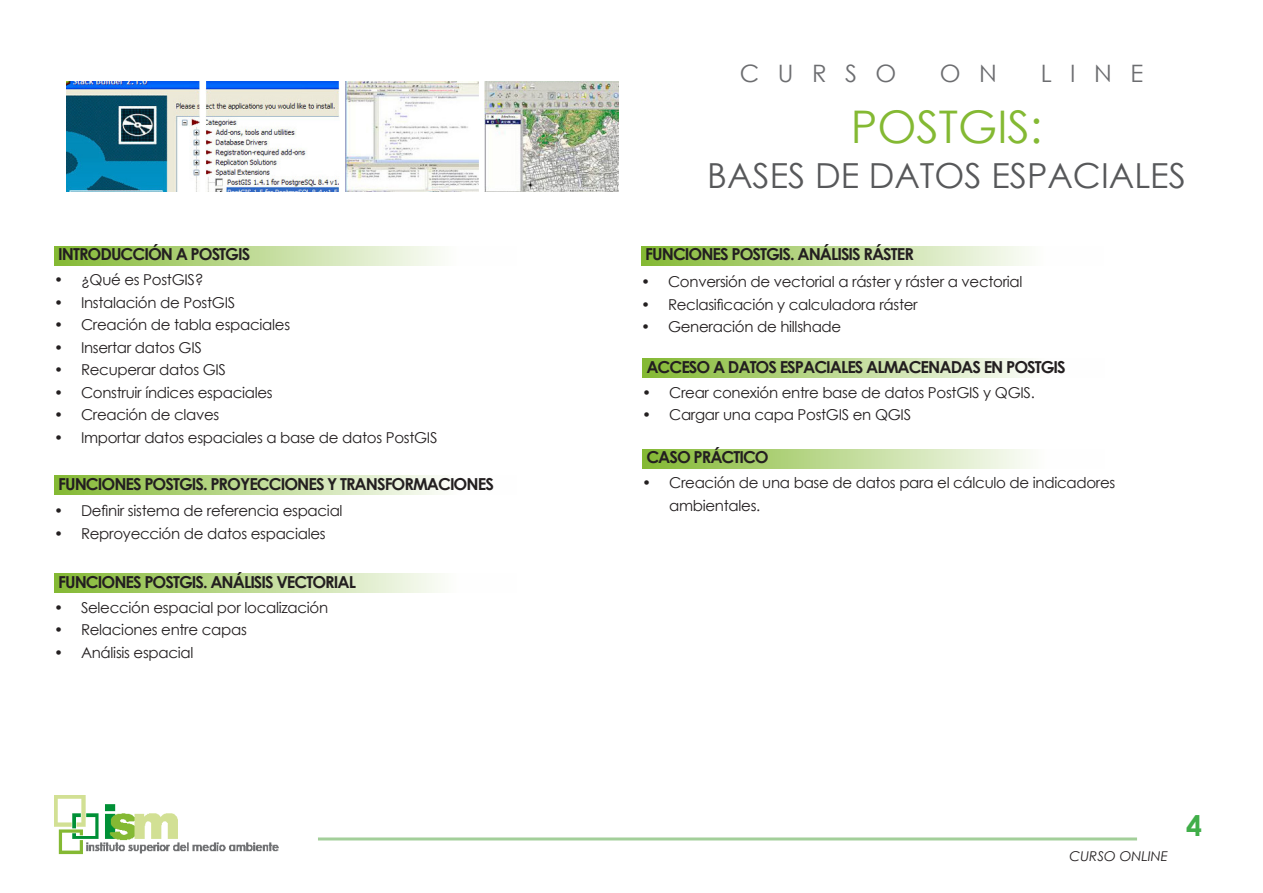
<style>
.page{position:relative;width:1263px;height:893px;background:#fff}
.page>*{position:absolute;margin:0;border:0;box-sizing:border-box;transform-origin:0 0}
.t1{font:45px "Century Gothic";color:#84b933}
.t2{font:34.5px "Century Gothic";color:#57585a}
.t3{font:700 28.5px "Century Gothic";color:#40ae49}
.t4{font:24px "Century Gothic";letter-spacing:.77em;color:#6c6d70}
.t5{font:700 16.5px "Century Gothic";letter-spacing:-.06em;color:#231f20}
.t6{font:15px/22.5px "Century Gothic";letter-spacing:-.02em;color:#231f20}
.t7{font:italic 13.5px "Century Gothic";color:#231f20}
</style>
<div class="page">
<img style="left:54px;top:795px;width:225px;height:60px">
<hr style="left:318px;top:837px;width:819px;height:3px;background:#a3cf9a">
<img style="left:67px;top:82px;width:551px;height:109px">
<div style="left:54px;top:246px;width:463px;height:20px;background:linear-gradient(to right,#86ba36,#fff)"></div>
<div style="left:54px;top:475px;width:463px;height:20px;background:linear-gradient(to right,#86ba36,#fff)"></div>
<div style="left:54px;top:573px;width:463px;height:20px;background:linear-gradient(to right,#86ba36,#fff)"></div>
<div style="left:641px;top:246px;width:463px;height:20px;background:linear-gradient(to right,#85ba36,#fff)"></div>
<div style="left:642px;top:358px;width:463px;height:20px;background:linear-gradient(to right,#85ba36,#fff)"></div>
<div style="left:642px;top:449px;width:463px;height:20px;background:linear-gradient(to right,#85ba36,#fff)"></div>
<p class="t5" style="left:58px;top:242px;width:194px">INTRODUCCIÓN A POSTGIS</p>
<p class="t6" style="left:54px;top:268px;width:151px">• ¿Qué es PostGIS?</p>
<p class="t6" style="left:54px;top:291px;width:183px">• Instalación de PostGIS</p>
<p class="t6" style="left:54px;top:313px;width:238px">• Creación de tabla espaciales</p>
<p class="t6" style="left:54px;top:336px;width:149px">• Insertar datos GIS</p>
<p class="t6" style="left:54px;top:358px;width:174px">• Recuperar datos GIS</p>
<p class="t6" style="left:54px;top:381px;width:220px">• Construir índices espaciales</p>
<p class="t6" style="left:54px;top:403px;width:167px">• Creación de claves</p>
<p class="t6" style="left:54px;top:426px;width:385px">• Importar datos espaciales a base de datos PostGIS</p>
<p class="t5" style="left:58px;top:471px;width:437px">FUNCIONES POSTGIS. PROYECCIONES Y TRANSFORMACIONES</p>
<p class="t6" style="left:54px;top:499px;width:290px">• Definir sistema de referencia espacial</p>
<p class="t6" style="left:54px;top:522px;width:273px">• Reproyección de datos espaciales</p>
<p class="t5" style="left:58px;top:569px;width:299px">FUNCIONES POSTGIS. ANÁLISIS VECTORIAL</p>
<p class="t6" style="left:54px;top:596px;width:276px">• Selección espacial por localización</p>
<p class="t6" style="left:54px;top:619px;width:194px">• Relaciones entre capas</p>
<p class="t6" style="left:54px;top:641px;width:141px">• Análisis espacial</p>
<h3 class="t4" style="left:740px;top:56px;width:158px">CURSO</h3>
<h3 class="t4" style="left:940px;top:56px;width:59px">O N</h3>
<h3 class="t4" style="left:1041px;top:56px;width:104px">LINE</h3>
<h1 class="t1" style="left:851px;top:96px;width:193px">POSTGIS:</h1>
<h2 class="t2" style="left:707px;top:152px;width:480px">BASES DE DATOS ESPACIALES</h2>
<p class="t5" style="left:645px;top:242px;width:270px">FUNCIONES POSTGIS. ANÁLISIS RÁSTER</p>
<p class="t6" style="left:641px;top:270px;width:383px">• Conversión de vectorial a ráster y ráster a vectorial</p>
<p class="t6" style="left:641px;top:293px;width:278px">• Reclasificación y calculadora ráster</p>
<p class="t6" style="left:641px;top:315px;width:202px">• Generación de hillshade</p>
<p class="t5" style="left:646px;top:354px;width:421px">ACCESO A DATOS ESPACIALES ALMACENADAS EN POSTGIS</p>
<p class="t6" style="left:642px;top:381px;width:394px">• Crear conexión entre base de datos PostGIS y QGIS.</p>
<p class="t6" style="left:642px;top:403px;width:270px">• Cargar una capa PostGIS en QGIS</p>
<p class="t5" style="left:646px;top:445px;width:124px">CASO PRÁCTICO</p>
<p class="t6" style="left:669px;top:471px;width:448px;text-indent:-27px">• Creación de una base de datos para el cálculo de indicadores ambientales.</p>
<p class="t7" style="left:1069px;top:846px;width:100px">CURSO ONLINE</p>
<h3 class="t3" style="left:1186px;top:804px;width:17px">4</h3>
</div>
